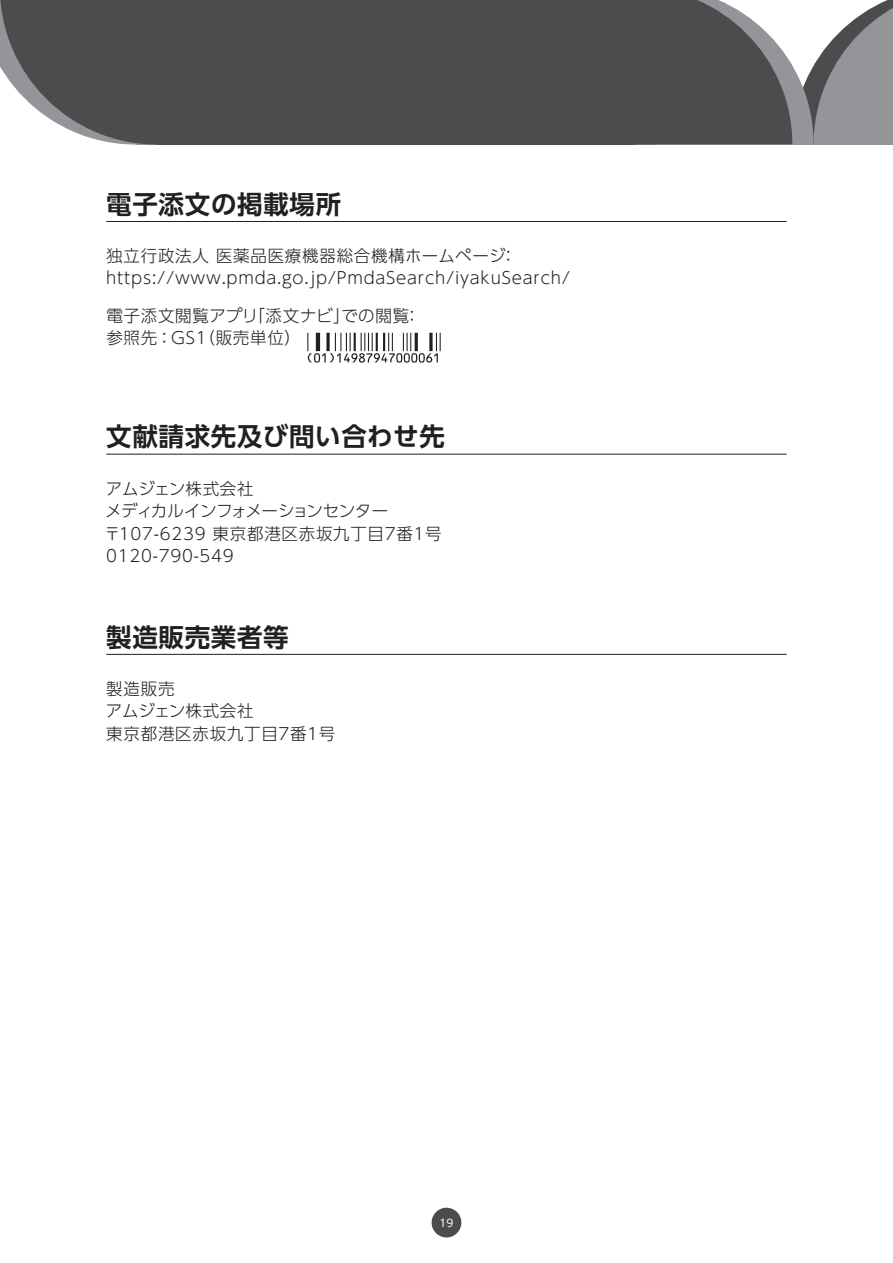
<style>
.page{position:relative;width:893px;height:1263px;background:#fff}
.page>*{position:absolute;margin:0;border:0;box-sizing:border-box;transform-origin:0 0}
.t1{font:700 25.5px "UD Shin Go Pr 6 De";letter-spacing:.025em;color:#231f20}
.t2{font:300 16.5px/22.5px "UD Shin Go Pr 6";letter-spacing:.045em;color:#231f20}
.t3{font:10.5px "UD Shin Go Pr 6";color:#fff}
</style>
<div class="page">
<div style="left:157px;top:0;width:250px;height:145px;background:#4b4c4d"></div>
<svg style="left:0;top:0;width:157px;height:145px;background:#6a6b6c"></svg>
<div style="left:385px;top:0;width:250px;height:145px;background:#4b4c4d"></div>
<svg style="left:635px;top:0;width:258px;height:145px;background:#797a7c"></svg>
<hr style="left:106px;top:221px;width:681px;height:1px;background:#231f20">
<hr style="left:106px;top:454px;width:681px;height:1px;background:#231f20">
<hr style="left:106px;top:654px;width:681px;height:1px;background:#231f20">
<svg style="left:307px;top:333px;width:134px;height:30px"></svg>
<div style="left:432px;top:1208px;width:29px;height:29px;background:#4b4c4d;border-radius:50%"></div>
<h1 class="t1" style="left:106px;top:183px;width:236px">電子添文の掲載場所</h1>
<p class="t2" style="left:106px;top:244px;width:465px">独立行政法人 医薬品医療機器総合機構ホームページ：https://www.pmda.go.jp/PmdaSearch/iyakuSearch/</p>
<p class="t2" style="left:106px;top:304px;width:315px">電子添文閲覧アプリ「添文ナビ」での閲覧：参照先：GS1（販売単位）</p>
<h1 class="t1" style="left:106px;top:416px;width:340px">文献請求先及び問い合わせ先</h1>
<p class="t2" style="left:104px;top:476px;width:339px">アムジェン株式会社<br>メディカルインフォメーションセンター〒107-6239 東京都港区赤坂九丁目7番1号<br>0120-790-549</p>
<h1 class="t1" style="left:106px;top:616px;width:184px">製造販売業者等</h1>
<p class="t2" style="left:106px;top:677px;width:231px">製造販売<br>アムジェン株式会社<br>東京都港区赤坂九丁目7番1号</p>
<p class="t3" style="left:440px;top:1214px;width:15px">19</p>
</div>
